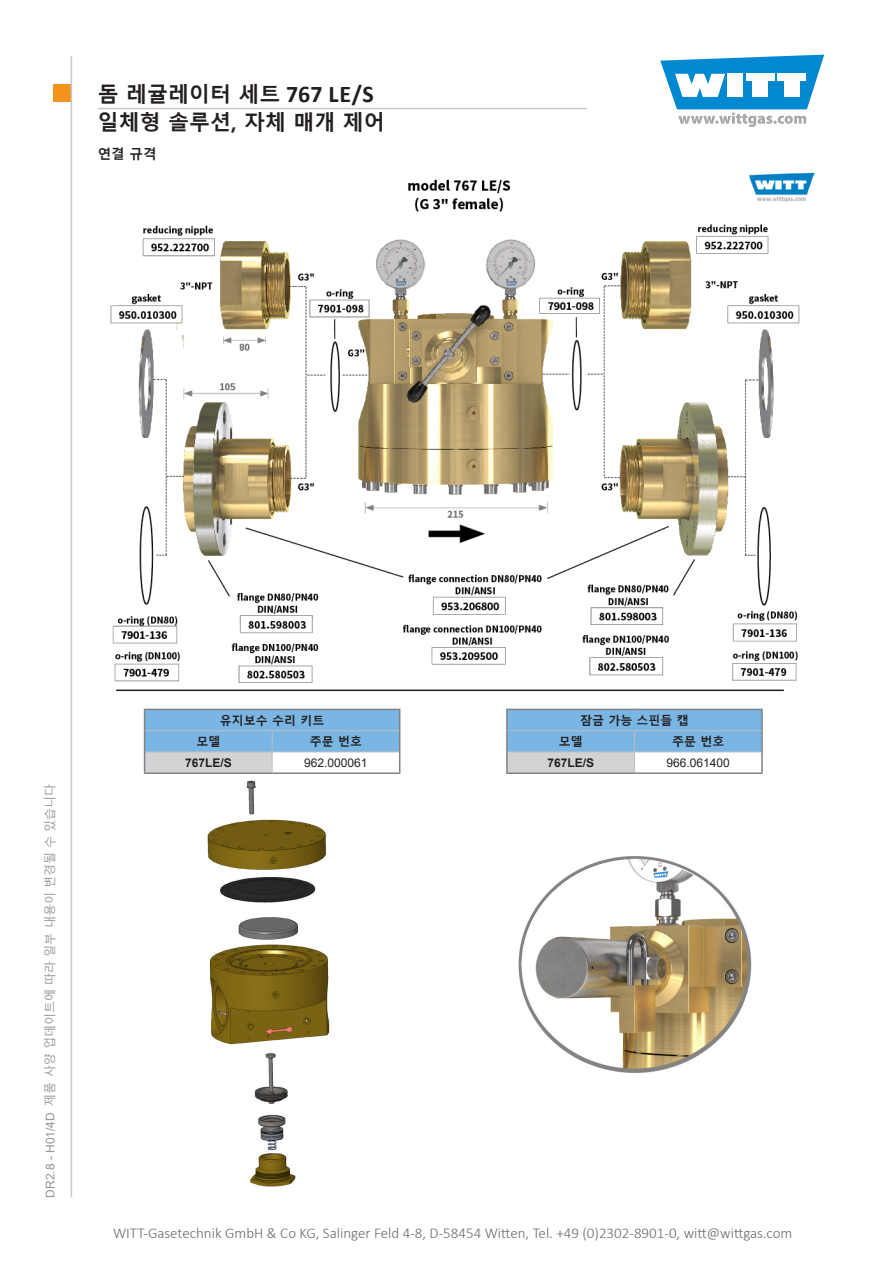
<style>
.page{position:relative;width:893px;height:1263px;background:#fff}
.page>*{position:absolute;margin:0;border:0;box-sizing:border-box;transform-origin:0 0}
.t1{font:700 21px/28.5px "Malgun Gothic";color:#231f20}
.t2{font:300 15px "Calibri";color:#6b6c6f}
.t3{font:700 13.5px "Malgun Gothic";color:#231f20}
.t4{font:12px "Malgun Gothic";color:#949698}
.Grundtext{font:700 12px "Malgun Gothic";color:#231f20}
.Grundtext-2{font:12px "Arial";color:#231f20}
.Grundtext-3{font:700 12px "Arial";color:#231f20}
.s1{font-family:"Calibri";font-size:24px}
.s2{font-family:"Arial"}
</style>
<div class="page">
<div style="left:53px;top:85px;width:17px;height:17px;background:#f5941d"></div>
<svg style="left:660px;top:55px;width:164px;height:72px"></svg>
<hr style="left:71px;top:56px;width:1px;height:1141px;background:#c7c9cb">
<hr style="left:98px;top:108px;width:489px;height:1px;background:#c7c9cb">
<img style="left:110px;top:172px;width:705px;height:520px">
<hr style="left:116px;top:689px;width:668px;height:2px;background:#231f20">
<hr style="left:144px;top:772px;width:128px;height:2px;background:#808285">
<hr style="left:272px;top:772px;width:128px;height:2px;background:#808285">
<svg style="left:144px;top:709px;width:256px;height:63px;background:#9dc3e0"></svg>
<img style="left:207px;top:780px;width:123px;height:407px">
<hr style="left:506px;top:709px;width:128px;height:1px;background:#808285">
<hr style="left:506px;top:710px;width:2px;height:21px;background:#808285">
<hr style="left:634px;top:709px;width:129px;height:1px;background:#808285">
<hr style="left:761px;top:710px;width:2px;height:21px;background:#808285">
<hr style="left:506px;top:731px;width:2px;height:21px;background:#808285">
<hr style="left:761px;top:731px;width:2px;height:21px;background:#808285">
<hr style="left:506px;top:752px;width:2px;height:20px;background:#808285">
<hr style="left:761px;top:752px;width:2px;height:20px;background:#808285">
<hr style="left:506px;top:772px;width:128px;height:2px;background:#808285">
<hr style="left:634px;top:772px;width:129px;height:2px;background:#808285">
<svg style="left:507px;top:709px;width:255px;height:63px"></svg>
<img style="left:518px;top:856px;width:234px;height:217px">
<h1 class="t1" style="left:98px;top:80px;width:289px">돔 레귤레이터 세트 <span class="s1">767 LE/S </span>일체형 솔루션, 자체 매개 제어</h1>
<p class="t3" style="left:98px;top:146px;width:60px">연결 규격</p>
<p class="t4" style="left:43px;top:1197px;width:415px;rotate:-90deg"><span class="s2">DR2.8 - H01/4D</span> 제품 사양 업데이트에 따라 일부 내용이 변경될 수 있습니다</p>
<p class="Grundtext" style="left:220px;top:713px;width:106px">유지보수 수리 키트</p>
<p class="Grundtext" style="left:196px;top:734px;width:25px">모델</p>
<p class="Grundtext" style="left:310px;top:734px;width:54px">주문 번호</p>
<p class="Grundtext-3" style="left:185px;top:754px;width:48px">767LE/S</p>
<p class="Grundtext-2" style="left:304px;top:754px;width:65px">962.000061</p>
<p class="Grundtext" style="left:580px;top:713px;width:110px">잠금 가능 스핀들 캡</p>
<p class="Grundtext" style="left:559px;top:734px;width:25px">모델</p>
<p class="Grundtext" style="left:672px;top:734px;width:54px">주문 번호</p>
<p class="Grundtext-3" style="left:547px;top:754px;width:48px">767LE/S</p>
<p class="Grundtext-2" style="left:666px;top:754px;width:65px">966.061400</p>
<p class="t2" style="left:113px;top:1224px;width:681px">WITT-Gasetechnik GmbH &amp; Co KG, Salinger Feld 4-8, D-58454 Witten, Tel. +49 (0)2302-8901-0, witt@wittgas.com</p>
</div>
